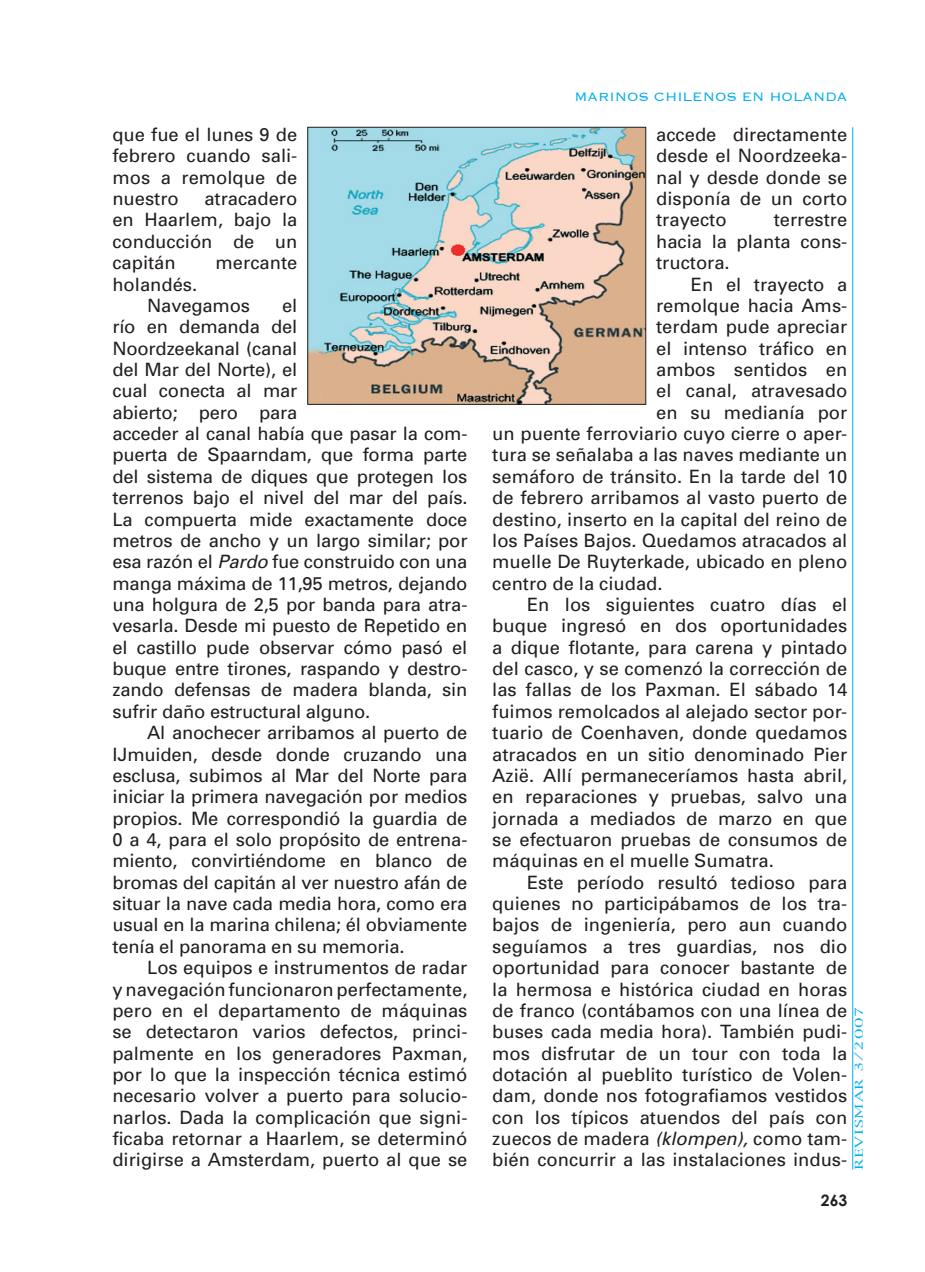
<style>
.page{position:relative;width:925px;height:1272px;background:#fff}
.page>*{position:absolute;margin:0;border:0;box-sizing:border-box;transform-origin:0 0}
.t1{font:18.38px/21.3px "Univers";color:#231f20;text-align:justify}
.t2{font:300 15.75px "Copperplate";color:#00aeef}
.t3{font:700 15.75px "Century Gothic";color:#231f20}
.t4{font:10.5px "New York";letter-spacing:.05em;color:#00aeef;scale:1.5 1}
.s1{font-style:italic}
</style>
<div class="page">
<hr style="left:851px;top:127px;width:1px;height:1042px;background:#00aeef">
<img style="left:309px;top:129px;width:335px;height:274px">
<div style="left:307px;top:127px;width:339px;height:278px;border:1px solid #231f20"></div>
<p class="t1" style="left:112px;top:124px;width:186px">que fue el lunes 9 de febrero cuando sali&shy;mos a remolque de nuestro</p>
<p class="t1" style="left:112px;top:188px;width:186px;text-indent:92px">atracadero en Haarlem, bajo la conducción de un capitán</p>
<p class="t1" style="left:215px;top:252px;width:83px">mercante</p>
<p class="t1" style="left:147px;top:273px;width:104px;text-indent:-35px">holandés.<br>Navegamos</p>
<p class="t1" style="left:112px;top:295px;width:356px;text-align:left;text-indent:170px">el<br>río en demanda del<br>Noordzeekanal (canal<br>del Mar del Norte), el<br>cual conecta al mar<br>abierto; pero para<br>acceder al canal había que pasar la com&shy;puerta de Spaarndam, que forma parte del sistema de diques que protegen los terrenos bajo el nivel del mar del país.<br>La compuerta mide exactamente doce metros de ancho y un largo similar; por esa razón el <span class="s1">Pardo</span> fue construido con una manga máxima de 11,95 metros, dejando una holgura de 2,5 por banda para atra&shy;vesarla. Desde mi puesto de Repetido en el castillo pude observar cómo pasó el buque entre tirones, raspando y destro&shy;zando defensas de madera blanda, sin sufrir daño estructural alguno.</p>
<p class="t1" style="left:112px;top:722px;width:356px;text-indent:35px">Al anochecer arribamos al puerto de IJmuiden, desde donde cruzando una esclusa, subimos al Mar del Norte para iniciar la primera navegación por medios propios. Me correspondió la guardia de 0 a 4, para el solo propósito de entrena&shy;miento, convirtiéndome en blanco de bromas del capitán al ver nuestro afán de situar la nave cada media hora, como era usual en la marina chilena; él obviamente tenía el panorama en su memoria.</p>
<p class="t1" style="left:112px;top:957px;width:356px;text-indent:35px">Los equipos e instrumentos de radar y navegación funcionaron perfectamente, pero en el departamento de máquinas se detectaron varios defectos, princi&shy;palmente en los generadores Paxman, por lo que la inspección técnica estimó necesario volver a puerto para solucio&shy;narlos. Dada la complicación que signi&shy;ficaba retornar a Haarlem, se determinó dirigirse a Amsterdam, puerto al que se</p>
<p class="t2" style="left:655px;top:87px;width:193px">NOMBRE D L ARTÍCULO</p>
<p class="t2" style="left:574px;top:87px;width:274px">MARINOS CHILENOS EN HOLANDA</p>
<p class="t1" style="left:655px;top:124px;width:193px">accede directamente desde el Noordzeeka&shy;nal y desde donde se disponía de un corto trayecto</p>
<p class="t1" style="left:655px;top:209px;width:192px;text-indent:117px">terrestre hacia la planta cons&shy;tructora.</p>
<p class="t1" style="left:690px;top:273px;width:158px">En el trayecto a</p>
<p class="t1" style="left:655px;top:295px;width:192px">remolque hacia Ams-</p>
<p class="t1" style="left:655px;top:316px;width:192px">terdam pude apreciar</p>
<p class="t1" style="left:655px;top:337px;width:192px">el intenso tráfico en</p>
<p class="t1" style="left:655px;top:359px;width:192px">ambos sentidos en</p>
<p class="t1" style="left:655px;top:380px;width:192px">el canal, atravesado</p>
<p class="t1" style="left:655px;top:402px;width:192px">en su medianía por</p>
<p class="t1" style="left:492px;top:423px;width:356px">un puente ferroviario cuyo cierre o aper-</p>
<p class="t1" style="left:492px;top:444px;width:356px">tura se señalaba a las naves mediante un</p>
<p class="t1" style="left:492px;top:466px;width:356px">semáforo de tránsito. En la tarde del 10</p>
<p class="t1" style="left:492px;top:487px;width:356px">de febrero arribamos al vasto puerto de</p>
<p class="t1" style="left:492px;top:508px;width:356px">destino, inserto en la capital del reino de</p>
<p class="t1" style="left:492px;top:530px;width:356px">los Países Bajos. Quedamos atracados al</p>
<p class="t1" style="left:492px;top:551px;width:356px">muelle De Ruyterkade, ubicado en pleno</p>
<p class="t1" style="left:492px;top:572px;width:172px">centro de la ciudad.</p>
<p class="t1" style="left:527px;top:594px;width:321px">En los siguientes cuatro días el</p>
<p class="t1" style="left:492px;top:615px;width:356px">buque ingresó en dos oportunidades</p>
<p class="t1" style="left:492px;top:636px;width:356px">a dique flotante, para carena y pintado</p>
<p class="t1" style="left:492px;top:658px;width:356px">del casco, y se comenzó la corrección de</p>
<p class="t1" style="left:492px;top:679px;width:356px">las fallas de los Paxman. El sábado 14</p>
<p class="t1" style="left:492px;top:700px;width:356px">fuimos remolcados al alejado sector por-</p>
<p class="t1" style="left:492px;top:722px;width:356px">tuario de Coenhaven, donde quedamos</p>
<p class="t1" style="left:492px;top:743px;width:356px">atracados en un sitio denominado Pier</p>
<p class="t1" style="left:492px;top:764px;width:356px">Azië. Allí permaneceríamos hasta abril,</p>
<p class="t1" style="left:492px;top:786px;width:356px">en reparaciones y pruebas, salvo una</p>
<p class="t1" style="left:492px;top:807px;width:356px">jornada a mediados de marzo en que</p>
<p class="t1" style="left:492px;top:829px;width:356px">se efectuaron pruebas de consumos de</p>
<p class="t1" style="left:492px;top:850px;width:283px">máquinas en el muelle Sumatra.</p>
<p class="t1" style="left:527px;top:871px;width:321px">Este período resultó tedioso para</p>
<p class="t1" style="left:492px;top:893px;width:356px">quienes no participábamos de los tra-</p>
<p class="t1" style="left:492px;top:914px;width:356px">bajos de ingeniería, pero aun cuando</p>
<p class="t1" style="left:492px;top:935px;width:356px">seguíamos a tres guardias, nos dio</p>
<p class="t1" style="left:492px;top:957px;width:356px">oportunidad para conocer bastante de</p>
<p class="t1" style="left:492px;top:978px;width:356px">la hermosa e histórica ciudad en horas</p>
<p class="t1" style="left:492px;top:999px;width:356px">de franco (contábamos con una línea de</p>
<p class="t1" style="left:492px;top:1021px;width:356px">buses cada media hora). También pudi-</p>
<p class="t1" style="left:492px;top:1042px;width:356px">mos disfrutar de un tour con toda la</p>
<p class="t1" style="left:492px;top:1063px;width:356px">dotación al pueblito turístico de Volen-</p>
<p class="t1" style="left:492px;top:1085px;width:356px">dam, donde nos fotografiamos vestidos</p>
<p class="t1" style="left:492px;top:1106px;width:356px">con los típicos atuendos del país con</p>
<p class="t1" style="left:492px;top:1127px;width:356px">zuecos de madera <span class="s1">(klompen),</span> como tam-</p>
<p class="t1" style="left:492px;top:1149px;width:356px">bién concurrir a las instalaciones indus-</p>
<p class="t4" style="left:851px;top:1169px;width:110px;rotate:-90deg">REVISMAR 3/2007</p>
<p class="t3" style="left:820px;top:1190px;width:28px">263</p>
</div>
